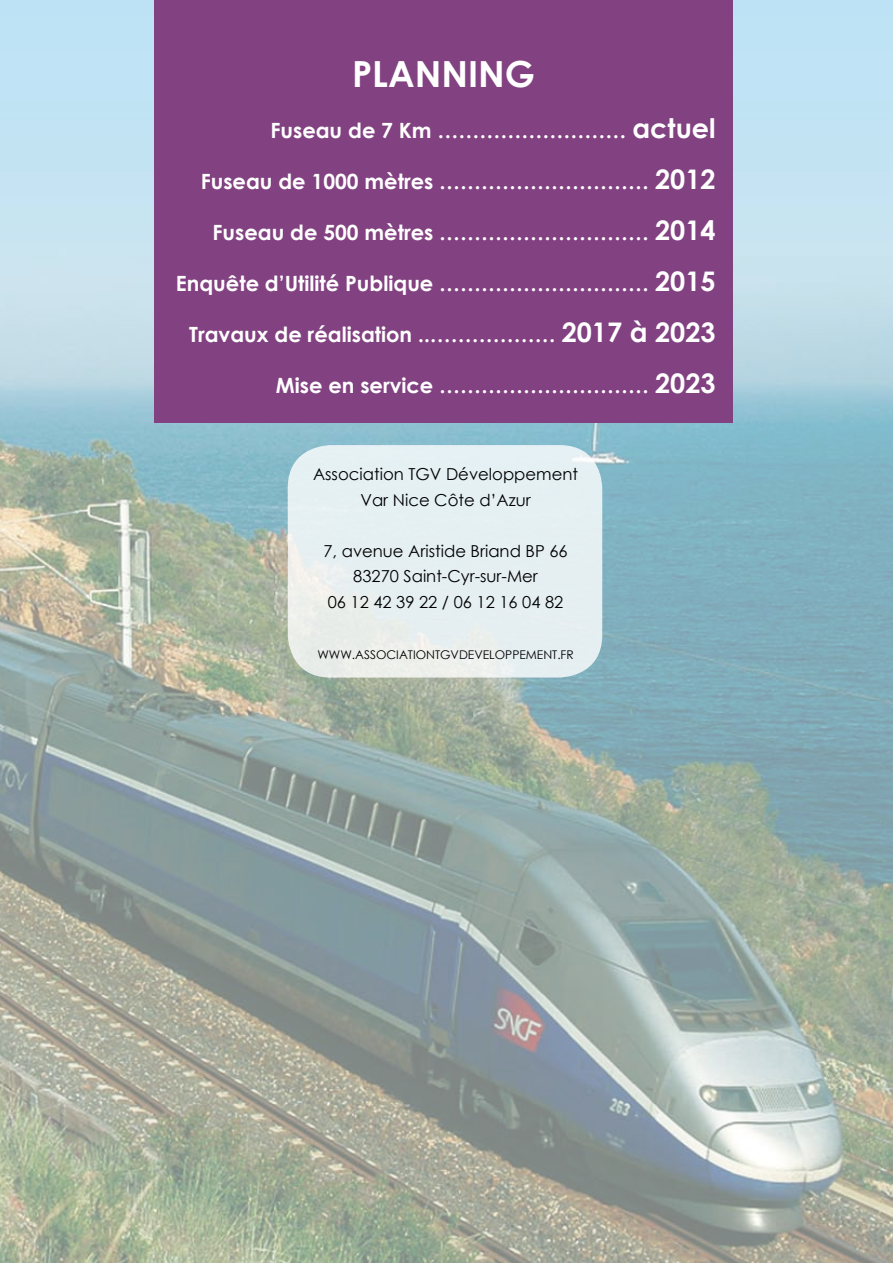
<style>
.page{position:relative;width:893px;height:1263px;background:#fff}
.page>*{position:absolute;margin:0;border:0;box-sizing:border-box;transform-origin:0 0}
.t1{font:700 36px "Century Gothic";color:#fff}
.t2{font:700 21px "Century Gothic";color:#fff}
.t3{font:16.5px/25.5px "Century Gothic";color:#000;text-align:center}
.t4{font:12px "Century Gothic";color:#000}
.s1{font-size:27px}
</style>
<div class="page">
<img style="left:0;top:0;width:893px;height:1263px">
<div style="left:154px;top:0;width:579px;height:423px;background:#824181"></div>
<div style="left:288px;top:445px;width:314px;height:232px;background:#e5f0f2;border-radius:43px"></div>
<h1 class="t1" style="left:352px;top:46px;width:184px">PLANNING</h1>
<p class="t2" style="left:270px;top:114px;width:447px">Fuseau de 7 Km ……………………… <span class="s1">actuel</span></p>
<p class="t2" style="left:201px;top:165px;width:516px">Fuseau de 1000 mètres ………………………… <span class="s1">2012</span></p>
<p class="t2" style="left:212px;top:216px;width:505px">Fuseau de 500 mètres ………………………… <span class="s1">2014</span></p>
<p class="t2" style="left:176px;top:267px;width:541px">Enquête d’Utilité Publique ………………………… <span class="s1">2015</span></p>
<p class="t2" style="left:189px;top:318px;width:528px">Travaux de réalisation ..……………… <span class="s1">2017 à 2023</span></p>
<p class="t2" style="left:276px;top:369px;width:441px">Mise en service ………………………… <span class="s1">2023</span></p>
<p class="t3" style="left:313px;top:461px;width:267px">Association TGV Développement<br>Var Nice Côte d’Azur</p>
<p class="t3" style="left:323px;top:538px;width:246px">7, avenue Aristide Briand BP 66<br>83270 Saint-Cyr-sur-Mer<br>06 12 42 39 22 / 06 12 16 04 82</p>
<p class="t4" style="left:317px;top:646px;width:76px">www.associati</p>
<p class="t4" style="left:416px;top:646px;width:28px">ontgvdevel</p>
<p class="t4" style="left:495px;top:646px;width:19px">oppeme</p>
<p class="t4" style="left:543px;top:646px;width:28px">nt.fr</p>
</div>
